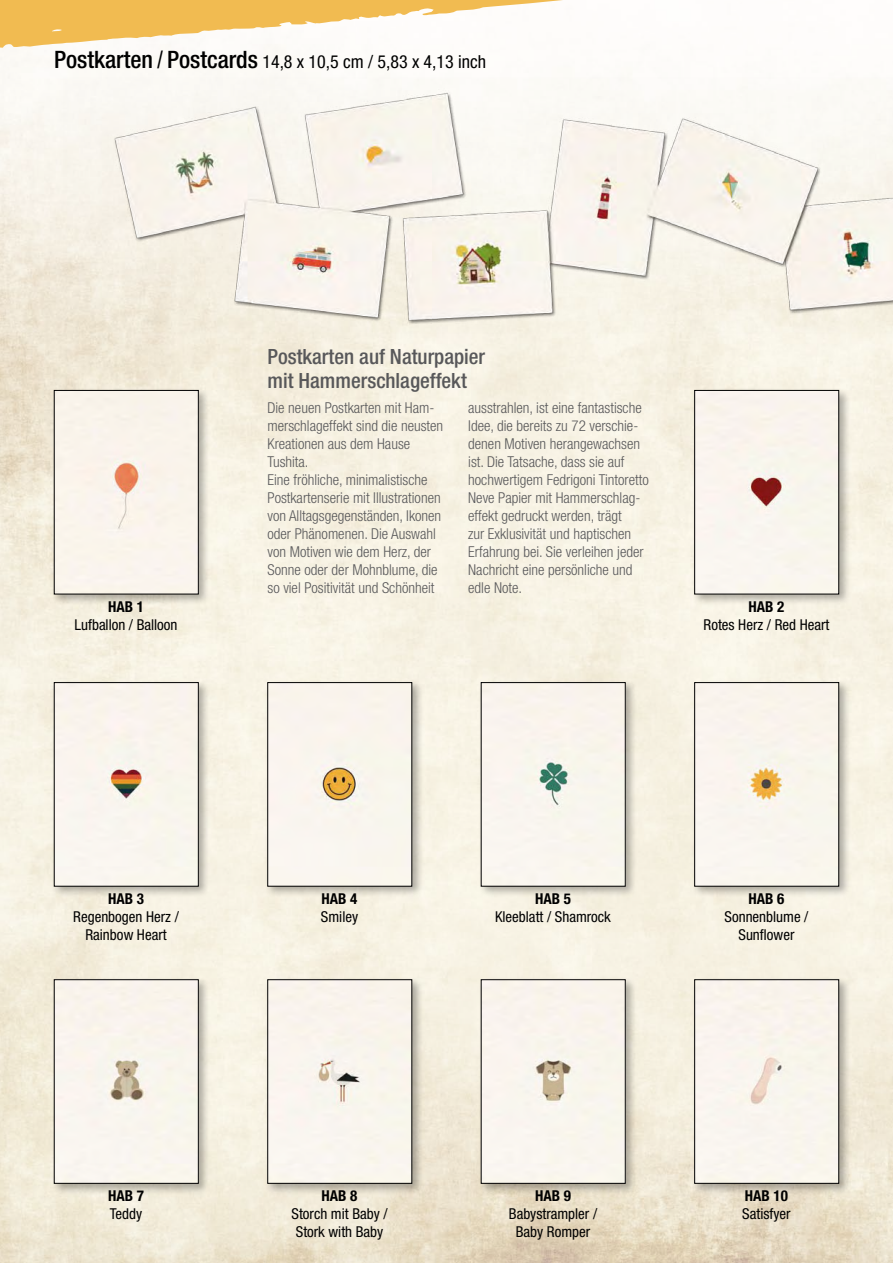
<style>
.page{position:relative;width:893px;height:1263px;background:#fff}
.page>*{position:absolute;margin:0;border:0;box-sizing:border-box;transform-origin:0 0}
.t1{font:500 condensed 21px/24px "Helvetica Neue LT Std";color:#58585a}
.t2{font:condensed 18px "Helvetica Neue LT Std";color:#000}
.t3{font:300 condensed 15px/18px "Helvetica Neue LT Std";color:#58585a}
.t4{font:condensed 15px/18px "Helvetica Neue LT Std";color:#000;text-align:center}
.t5{font:700 condensed 15px "Helvetica Neue LT Std";color:#000}
.s1{font-weight:500;font-size:24px}
</style>
<div class="page">
<svg style="left:0;top:0;width:681px;height:48px"></svg>
<img style="left:64px;top:77px;width:829px;height:257px">
<div style="left:51px;top:387px;width:159px;height:219px;background:#000;opacity:.3"></div>
<div style="left:56px;top:392px;width:141px;height:200px;background:#faf4eb"></div>
<div style="left:54px;top:390px;width:145px;height:204px;border:1px solid #000"></div>
<div style="left:691px;top:387px;width:160px;height:219px;background:#000;opacity:.3"></div>
<div style="left:696px;top:392px;width:141px;height:200px;background:#f9f5ee"></div>
<div style="left:694px;top:390px;width:145px;height:204px;border:1px solid #000"></div>
<div style="left:51px;top:679px;width:159px;height:219px;background:#000;opacity:.3"></div>
<div style="left:56px;top:684px;width:141px;height:200px;background:#f9f5ed"></div>
<div style="left:54px;top:682px;width:145px;height:204px;border:1px solid #000"></div>
<div style="left:265px;top:679px;width:159px;height:219px;background:#000;opacity:.3"></div>
<div style="left:269px;top:684px;width:141px;height:200px;background:#f9f5ee"></div>
<div style="left:267px;top:682px;width:145px;height:204px;border:1px solid #000"></div>
<div style="left:478px;top:679px;width:159px;height:219px;background:#000;opacity:.3"></div>
<div style="left:483px;top:684px;width:140px;height:200px;background:#f9f5ee"></div>
<div style="left:691px;top:679px;width:160px;height:219px;background:#000;opacity:.3"></div>
<div style="left:696px;top:684px;width:141px;height:200px;background:#f9f5ed"></div>
<div style="left:694px;top:682px;width:145px;height:204px;border:1px solid #000"></div>
<div style="left:51px;top:976px;width:159px;height:219px;background:#000;opacity:.3"></div>
<div style="left:56px;top:981px;width:141px;height:200px;background:#f9f5ed"></div>
<div style="left:54px;top:979px;width:145px;height:204px;border:1px solid #000"></div>
<div style="left:265px;top:976px;width:159px;height:219px;background:#000;opacity:.3"></div>
<div style="left:269px;top:981px;width:141px;height:200px;background:#f9f5ee"></div>
<div style="left:267px;top:979px;width:145px;height:204px;border:1px solid #000"></div>
<div style="left:478px;top:976px;width:159px;height:219px;background:#000;opacity:.3"></div>
<div style="left:483px;top:981px;width:140px;height:200px;background:#f9f5ee"></div>
<div style="left:691px;top:976px;width:160px;height:219px;background:#000;opacity:.3"></div>
<div style="left:696px;top:981px;width:141px;height:200px;background:#f9f5ee"></div>
<div style="left:694px;top:979px;width:145px;height:204px;border:1px solid #000"></div>
<p class="t2" style="left:54px;top:51px;width:434px"><span class="s1">Postkarten / Postcards</span> 14,8 x 10,5 cm / 5,83 x 4,13 inch</p>
<p class="t5" style="left:108px;top:597px;width:37px">HAB 1</p>
<p class="t4" style="left:75px;top:615px;width:105px">Lufballon / Balloon</p>
<h1 class="t1" style="left:267px;top:344px;width:219px">Postkarten auf Naturpapier mit Hammerschlageffekt</h1>
<p class="t3" style="left:267px;top:398px;width:177px">Die neuen Postkarten mit Ham&shy;merschlageffekt sind die neusten<br>Kreationen aus dem Hause<br>Tushita.<br>Eine fröhliche, minimalistische<br>Postkartenserie mit Illustrationen von Alltagsgegenständen, Ikonen oder Phänomenen. Die Auswahl von Motiven wie dem Herz, der<br>Sonne oder der Mohnblume, die so viel Positivität und Schönheit</p>
<p class="t3" style="left:468px;top:398px;width:182px">ausstrahlen, ist eine fantastische<br>Idee, die bereits zu 72 verschie&shy;denen Motiven herangewachsen ist. Die Tatsache, dass sie auf hochwertigem Fedrigoni Tintoretto<br>Neve Papier mit Hammerschlag&shy;effekt gedruckt werden, trägt<br>zur Exklusivität und haptischen<br>Erfahrung bei. Sie verleihen jeder<br>Nachricht eine persönliche und edle Note.</p>
<p class="t5" style="left:749px;top:597px;width:37px">HAB 2</p>
<p class="t4" style="left:704px;top:615px;width:127px">Rotes Herz / Red Heart</p>
<p class="t5" style="left:108px;top:889px;width:37px">HAB 3</p>
<p class="t4" style="left:73px;top:907px;width:107px">Regenbogen Herz /<br>Rainbow Heart</p>
<p class="t5" style="left:108px;top:1186px;width:37px">HAB 7</p>
<p class="t4" style="left:110px;top:1204px;width:34px">Teddy</p>
<p class="t5" style="left:322px;top:889px;width:37px">HAB 4</p>
<p class="t4" style="left:321px;top:907px;width:39px">Smiley</p>
<p class="t5" style="left:322px;top:1186px;width:37px">HAB 8</p>
<p class="t4" style="left:292px;top:1204px;width:98px;text-align:left">Storch mit Baby /<br>Stork with Baby</p>
<p class="t5" style="left:535px;top:889px;width:37px">HAB 5</p>
<p class="t4" style="left:495px;top:907px;width:117px">Kleeblatt / Shamrock</p>
<p class="t5" style="left:535px;top:1186px;width:37px">HAB 9</p>
<p class="t4" style="left:509px;top:1204px;width:90px">Babystrampler /<br>Baby Romper</p>
<p class="t5" style="left:749px;top:889px;width:37px">HAB 6</p>
<p class="t4" style="left:724px;top:907px;width:85px">Sonnenblume /<br>Sunflower</p>
<p class="t5" style="left:745px;top:1186px;width:45px">HAB 10</p>
<p class="t4" style="left:742px;top:1204px;width:50px">Satisfyer</p>
</div>
